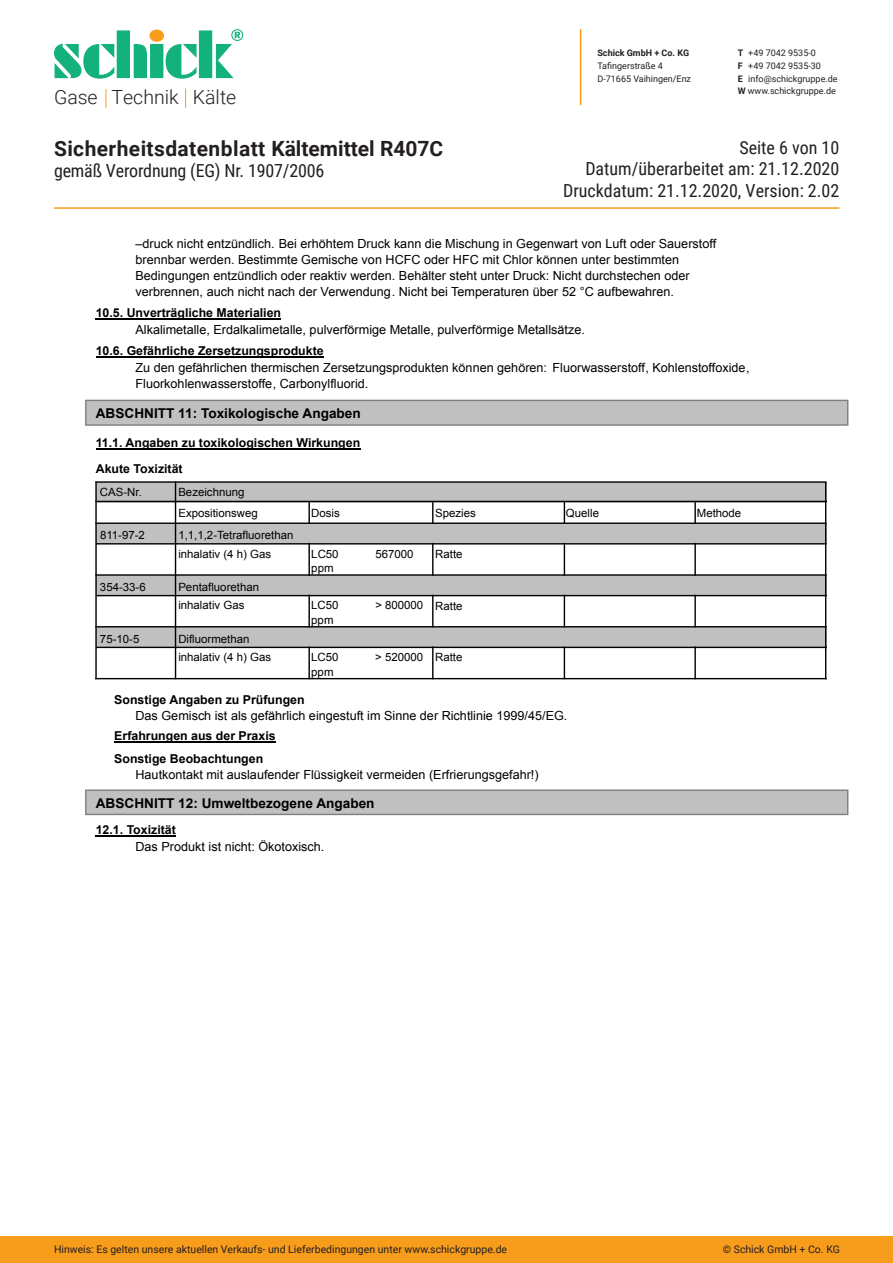
<style>
.page{position:relative;width:893px;height:1263px;background:#fff}
.page>*{position:absolute;margin:0;border:0;box-sizing:border-box;transform-origin:0 0}
.t1{font:700 21px "Roboto";letter-spacing:.02em;color:#231f20}
.t2{font:300 19.5px "Roboto";color:#231f20}
.t3{font:18px/21.6px "Roboto Condensed";color:#231f20;text-align:right}
.t4{font:700 13.5px "Arial";color:#000}
.t5{font:12.6px/16px "Arial";color:#000}
.t6{font:700 12.3px/26.1px "Arial";color:#000}
.t7{font:11.4px/18.1px "Arial";color:#000}
.t8{font:10.5px "Roboto";color:#231f20}
.t9{font:9px/12.6px "Roboto";color:#231f20}
.t10{font:700 9px "Roboto";color:#231f20}
.s1{font-weight:700}
</style>
<div class="page">
<div style="left:0;top:1236px;width:893px;height:27px;background:#f89c1c"></div>
<hr style="left:580px;top:29px;width:1px;height:76px;background:#f89c1c">
<svg style="left:54px;top:29px;width:189px;height:50px"></svg>
<svg style="left:106px;top:89px;width:1px;height:19px"></svg>
<svg style="left:185px;top:89px;width:1px;height:19px"></svg>
<hr style="left:54px;top:207px;width:785px;height:2px;background:#f89c1c">
<div style="left:86px;top:400px;width:762px;height:25px;background:#c0c0c0"></div>
<div style="left:85px;top:400px;width:763px;height:26px;border:1px solid #808080"></div>
<div style="left:86px;top:790px;width:762px;height:24px;background:#c0c0c0"></div>
<div style="left:85px;top:789px;width:763px;height:26px;border:1px solid #808080"></div>
<hr style="left:96px;top:318px;width:185px;height:1px;background:#000">
<hr style="left:96px;top:356px;width:228px;height:2px;background:#000">
<hr style="left:96px;top:448px;width:264px;height:1px;background:#000">
<div style="left:96px;top:482px;width:730px;height:21px;background:#c0c0c0"></div>
<div style="left:96px;top:523px;width:730px;height:21px;background:#c0c0c0"></div>
<div style="left:96px;top:575px;width:730px;height:20px;background:#c0c0c0"></div>
<div style="left:96px;top:627px;width:730px;height:20px;background:#c0c0c0"></div>
<hr style="left:96px;top:481px;width:730px;height:2px;background:#000">
<hr style="left:96px;top:501px;width:730px;height:1px;background:#000">
<hr style="left:175px;top:482px;width:1px;height:196px;background:#000">
<hr style="left:96px;top:482px;width:1px;height:196px;background:#000">
<hr style="left:825px;top:483px;width:1px;height:195px;background:#000">
<svg style="left:432px;top:503px;width:1px;height:19px"></svg>
<hr style="left:308px;top:503px;width:2px;height:20px;background:#000">
<svg style="left:564px;top:503px;width:1px;height:19px"></svg>
<hr style="left:694px;top:503px;width:2px;height:20px;background:#000">
<hr style="left:96px;top:522px;width:730px;height:2px;background:#000">
<hr style="left:96px;top:574px;width:730px;height:2px;background:#000">
<hr style="left:96px;top:626px;width:730px;height:1px;background:#000">
<hr style="left:432px;top:544px;width:1px;height:31px;background:#000">
<hr style="left:432px;top:595px;width:1px;height:32px;background:#000">
<hr style="left:432px;top:647px;width:1px;height:31px;background:#000">
<hr style="left:308px;top:544px;width:2px;height:31px;background:#000">
<hr style="left:308px;top:595px;width:2px;height:32px;background:#000">
<hr style="left:308px;top:647px;width:2px;height:31px;background:#000">
<hr style="left:564px;top:544px;width:1px;height:31px;background:#000">
<hr style="left:564px;top:595px;width:1px;height:32px;background:#000">
<hr style="left:564px;top:647px;width:1px;height:31px;background:#000">
<hr style="left:694px;top:544px;width:2px;height:31px;background:#000">
<hr style="left:694px;top:595px;width:2px;height:32px;background:#000">
<hr style="left:694px;top:647px;width:2px;height:31px;background:#000">
<hr style="left:97px;top:543px;width:729px;height:1px;background:#000">
<hr style="left:97px;top:595px;width:729px;height:1px;background:#000">
<hr style="left:97px;top:647px;width:729px;height:1px;background:#000">
<hr style="left:96px;top:678px;width:730px;height:1px;background:#000">
<hr style="left:114px;top:741px;width:162px;height:2px;background:#000">
<hr style="left:96px;top:835px;width:80px;height:2px;background:#000">
<h2 class="t2" style="left:54px;top:84px;width:184px">Gase Technik Kälte</h2>
<h1 class="t1" style="left:54px;top:133px;width:391px">Sicherheitsdatenblatt Kältemittel R407C</h1>
<h3 class="t3" style="left:54px;top:159px;width:272px">gemäß Verordnung (EG) Nr. 1907/2006</h3>
<p class="t10" style="left:597px;top:47px;width:93px">Schick GmbH + Co. KG</p>
<p class="t9" style="left:597px;top:59px;width:95px">Tafingerstraße 4<br>D-71665 Vaihingen/Enz</p>
<p class="t9" style="left:738px;top:47px;width:101px"><span class="s1">T</span> +49 7042 9535-0<br><span class="s1">F</span> +49 7042 9535-30<br><span class="s1">E</span> info@schickgruppe.de<br><span class="s1">W</span> www.schickgruppe.de</p>
<h3 class="t3" style="left:563px;top:136px;width:278px">Seite 6 von 10<br>Datum/überarbeitet am: 21.12.2020<br>Druckdatum: 21.12.2020, Version: 2.02</h3>
<p class="t5" style="left:135px;top:236px;width:582px">–druck nicht entzündlich. Bei erhöhtem Druck kann die Mischung in Gegenwart von Luft oder Sauerstoff brennbar werden. Bestimmte Gemische von HCFC oder HFC mit Chlor können unter bestimmten Bedingungen entzündlich oder reaktiv werden. Behälter steht unter Druck: Nicht durchstechen oder verbrennen, auch nicht nach der Verwendung. Nicht bei Temperaturen über 52 °C aufbewahren.</p>
<p class="t5" style="left:135px;top:322px;width:451px">Alkalimetalle, Erdalkalimetalle, pulverförmige Metalle, pulverförmige Metallsätze.</p>
<p class="t6" style="left:96px;top:300px;width:187px">10.5. Unverträgliche Materialien</p>
<p class="t6" style="left:96px;top:338px;width:229px">10.6. Gefährliche Zersetzungsprodukte</p>
<p class="t5" style="left:135px;top:360px;width:616px">Zu den gefährlichen thermischen Zersetzungsprodukten können gehören: Fluorwasserstoff, Kohlenstoffoxide,<br>Fluorkohlenwasserstoffe, Carbonylfluorid.</p>
<p class="t4" style="left:96px;top:404px;width:267px">ABSCHNITT 11: Toxikologische Angaben</p>
<p class="t6" style="left:96px;top:430px;width:266px">11.1. Angaben zu toxikologischen Wirkungen<br>Akute Toxizität</p>
<p class="t7" style="left:100px;top:483px;width:43px">CAS-Nr.</p>
<p class="t7" style="left:178px;top:482px;width:81px;line-height:21.1px">Bezeichnung<br>Expositionsweg</p>
<p class="t7" style="left:311px;top:504px;width:30px">Dosis</p>
<p class="t7" style="left:435px;top:504px;width:42px">Spezies</p>
<p class="t7" style="left:566px;top:504px;width:35px">Quelle</p>
<p class="t7" style="left:697px;top:504px;width:46px">Methode</p>
<p class="t7" style="left:100px;top:526px;width:46px">811-97-2</p>
<p class="t7" style="left:178px;top:526px;width:117px">1,1,1,2-Tetrafluorethan inhalativ (4 h) Gas</p>
<p class="t7" style="left:100px;top:578px;width:47px">354-33-6</p>
<p class="t7" style="left:178px;top:578px;width:82px">Pentafluorethan inhalativ Gas</p>
<p class="t7" style="left:100px;top:630px;width:41px">75-10-5</p>
<p class="t7" style="left:178px;top:630px;width:94px">Difluormethan inhalativ (4 h) Gas</p>
<p class="t7" style="left:311px;top:545px;width:29px">LC50</p>
<p class="t7" style="left:375px;top:545px;width:40px">567000</p>
<p class="t7" style="left:311px;top:559px;width:24px">ppm</p>
<p class="t7" style="left:435px;top:545px;width:29px">Ratte</p>
<p class="t7" style="left:311px;top:596px;width:29px">LC50</p>
<p class="t7" style="left:375px;top:596px;width:50px">&gt; 800000</p>
<p class="t7" style="left:311px;top:611px;width:24px">ppm</p>
<p class="t7" style="left:435px;top:597px;width:29px">Ratte</p>
<p class="t7" style="left:311px;top:648px;width:29px">LC50</p>
<p class="t7" style="left:375px;top:648px;width:50px">&gt; 520000</p>
<p class="t7" style="left:311px;top:663px;width:24px">ppm</p>
<p class="t7" style="left:435px;top:648px;width:29px">Ratte</p>
<p class="t6" style="left:114px;top:687px;width:192px">Sonstige Angaben zu Prüfungen</p>
<p class="t6" style="left:114px;top:725px;width:163px;line-height:22.6px">Erfahrungen aus der Praxis<br>Sonstige Beobachtungen</p>
<p class="t5" style="left:135px;top:766px;width:405px">Hautkontakt mit auslaufender Flüssigkeit vermeiden (Erfrierungsgefahr!)</p>
<p class="t4" style="left:96px;top:794px;width:280px">ABSCHNITT 12: Umweltbezogene Angaben</p>
<p class="t6" style="left:96px;top:817px;width:82px">12.1. Toxizität</p>
<p class="t5" style="left:135px;top:839px;width:190px">Das Produkt ist nicht: Ökotoxisch.</p>
<p class="t5" style="left:135px;top:708px;width:433px">Das Gemisch ist als gefährlich eingestuft im Sinne der Richtlinie 1999/45/EG.</p>
<p class="t8" style="left:54px;top:1241px;width:455px">Hinweis: Es gelten unsere aktuellen Verkaufs- und Lieferbedingungen unter www.schickgruppe.de</p>
<p class="t8" style="left:723px;top:1241px;width:119px">© Schick GmbH + Co. KG</p>
</div>
